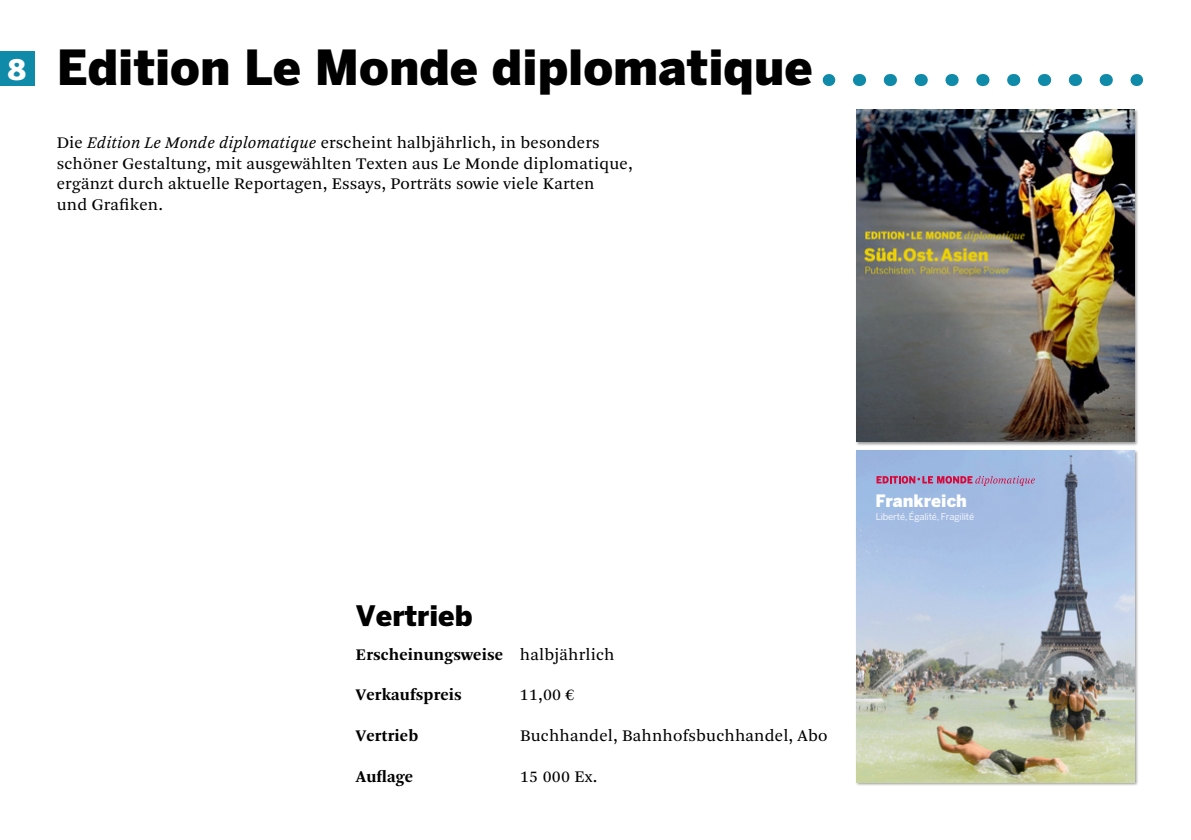
<style>
.page{position:relative;width:1191px;height:840px;background:#fff}
.page>*{position:absolute;margin:0;border:0;box-sizing:border-box;transform-origin:0 0}
.t1{font:900 48px "Benton Sans";color:#000}
.t2{font:900 28px "Benton Sans";color:#000}
.t3{font:900 28px "Benton Sans";color:#fff}
.t4{font:17px/20.4px "Arnhem Pro Blond";letter-spacing:.01em;color:#000}
.t5{font:700 17px "Arnhem Pro";letter-spacing:.01em;color:#000}
.t6{font:900 17px "Benton Sans";color:#fff}
.t7{font:9.4px "Benton Sans";letter-spacing:-.015em;color:#fff}
.s1{font-style:italic}
.s2{font-family:"Arnhem Pro Blond";font-weight:400}
</style>
<div class="page">
<svg style="left:829px;top:74px;width:307px;height:12px"></svg>
<svg style="left:859px;top:74px;width:262px;height:12px"></svg>
<svg style="left:828px;top:74px;width:1px;height:12px"></svg>
<svg style="left:1136px;top:74px;width:1px;height:12px"></svg>
<div style="left:855px;top:109px;width:283px;height:337px;background:#000;opacity:.4"></div>
<img style="left:856px;top:109px;width:278px;height:332px">
<div style="left:855px;top:449px;width:283px;height:337px;background:#000;opacity:.4"></div>
<img style="left:856px;top:450px;width:278px;height:331px">
<svg style="left:876px;top:475px;width:159px;height:10px;background:#b07fab"></svg>
<div style="left:0;top:51px;width:34px;height:34px;background:#0f8aa9"></div>
<h2 class="t3" style="left:8px;top:53px;width:20px">8</h2>
<h1 class="t1" style="left:57px;top:39px;width:757px">Edition Le Monde diplomatique</h1>
<p class="t4" style="left:57px;top:133px;width:577px">Die <span class="s1">Edition Le Monde diplomatique</span> erscheint halbjährlich, in besonders schöner Gestaltung, mit ausgewählten Texten aus Le Monde diplomatique, ergänzt durch aktuelle Reportagen, Essays, Porträts sowie viele Karten<br>und Grafiken.</p>
<h2 class="t2" style="left:356px;top:598px;width:118px">Vertrieb</h2>
<p class="t5" style="left:356px;top:642px;width:260px">Erscheinungsweise <span class="s2">halbjährlich</span></p>
<p class="t5" style="left:356px;top:683px;width:107px">Verkaufspreis</p>
<p class="t4" style="left:520px;top:684px;width:56px">11,00 €</p>
<p class="t5" style="left:356px;top:724px;width:64px">Vertrieb</p>
<p class="t4" style="left:520px;top:725px;width:309px">Buchhandel, Bahnhofsbuchhandel, Abo</p>
<p class="t5" style="left:356px;top:765px;width:59px">Auflage</p>
<p class="t4" style="left:520px;top:766px;width:79px">15 000 Ex.</p>
<p class="t6" style="left:875px;top:490px;width:93px">Frankreich</p>
<p class="t7" style="left:875px;top:510px;width:100px">Liberté, Égalité, Fragilité</p>
</div>
